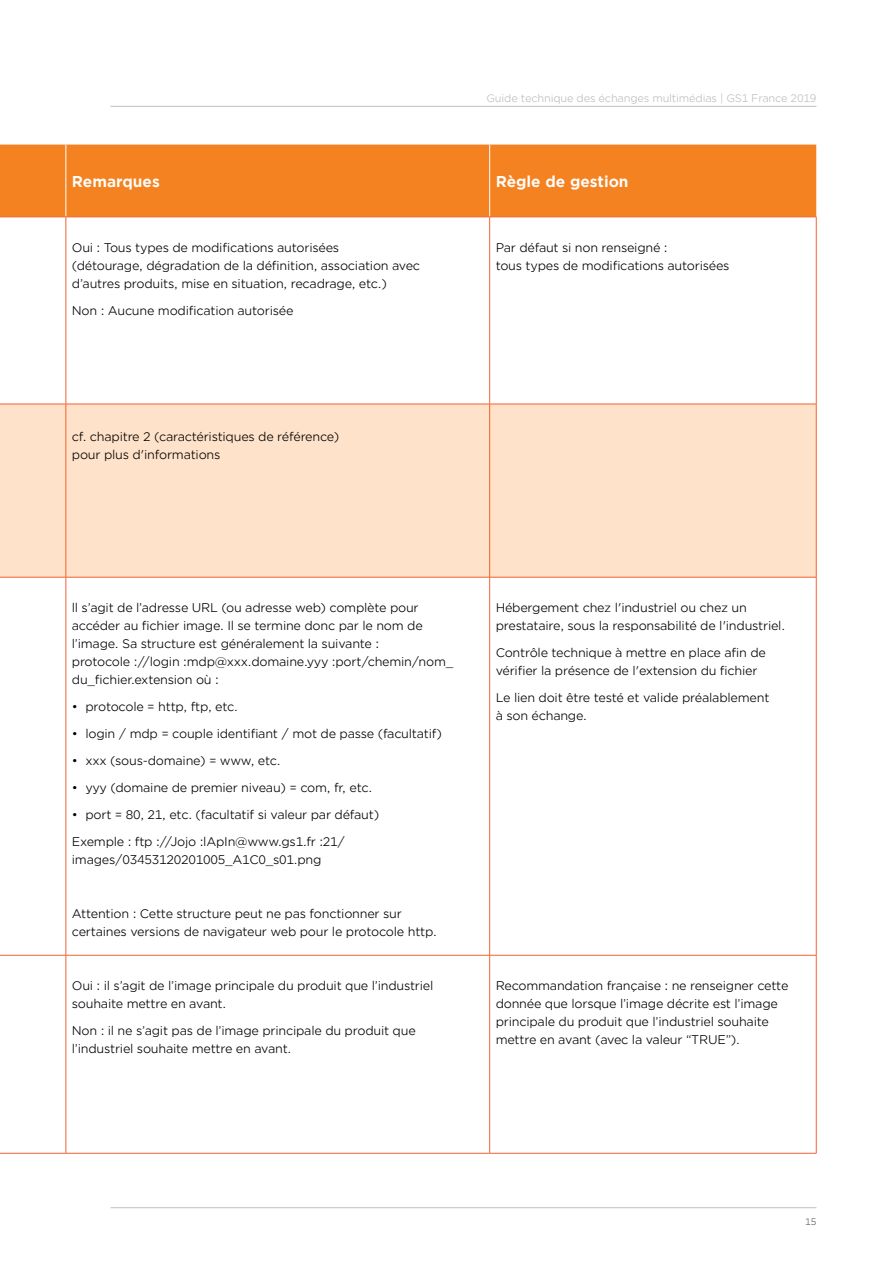
<style>
.page{position:relative;width:893px;height:1263px;background:#fff}
.page>*{position:absolute;margin:0;border:0;box-sizing:border-box;transform-origin:0 0}
.t1{font:700 15px "Gotham Office";color:#fff}
.t2{font:12px/18px "Gotham Office";letter-spacing:-.02em;color:#000}
.t3{font:10.5px "Gotham Office";letter-spacing:-.02em;color:#bcbec0}
.t4{font:9px "Gotham Office";color:#58595b}
</style>
<div class="page">
<hr style="left:111px;top:106px;width:705px;height:1px;background:#bcbec0">
<hr style="left:111px;top:1207px;width:705px;height:1px;background:#bcbec0">
<div style="left:0;top:145px;width:816px;height:72px;background:#f58220"></div>
<div style="left:0;top:405px;width:816px;height:172px;background:#fee2c9"></div>
<hr style="left:65px;top:145px;width:1px;height:72px;background:#fff">
<hr style="left:489px;top:145px;width:1px;height:72px;background:#fff">
<hr style="left:0;top:217px;width:66px;height:1px;background:#f26334">
<hr style="left:66px;top:217px;width:424px;height:1px;background:#f26334">
<hr style="left:66px;top:217px;width:1px;height:187px;background:#f26334">
<hr style="left:490px;top:217px;width:326px;height:1px;background:#f26334">
<hr style="left:489px;top:217px;width:1px;height:187px;background:#f26334">
<hr style="left:816px;top:217px;width:1px;height:187px;background:#f26334">
<hr style="left:0;top:404px;width:66px;height:1px;background:#f26334">
<hr style="left:66px;top:404px;width:424px;height:1px;background:#f26334">
<hr style="left:66px;top:404px;width:1px;height:173px;background:#f26334">
<hr style="left:490px;top:404px;width:326px;height:1px;background:#f26334">
<hr style="left:489px;top:404px;width:1px;height:173px;background:#f26334">
<hr style="left:816px;top:404px;width:1px;height:173px;background:#f26334">
<hr style="left:0;top:577px;width:66px;height:1px;background:#f26334">
<hr style="left:66px;top:577px;width:424px;height:1px;background:#f26334">
<hr style="left:66px;top:577px;width:1px;height:378px;background:#f26334">
<hr style="left:490px;top:577px;width:326px;height:1px;background:#f26334">
<hr style="left:489px;top:577px;width:1px;height:378px;background:#f26334">
<hr style="left:816px;top:577px;width:1px;height:378px;background:#f26334">
<hr style="left:0;top:955px;width:66px;height:1px;background:#f26334">
<hr style="left:66px;top:955px;width:424px;height:1px;background:#f26334">
<hr style="left:66px;top:955px;width:1px;height:198px;background:#f26334">
<hr style="left:490px;top:955px;width:326px;height:1px;background:#f26334">
<hr style="left:489px;top:955px;width:1px;height:198px;background:#f26334">
<hr style="left:816px;top:955px;width:1px;height:198px;background:#f26334">
<hr style="left:0;top:1153px;width:66px;height:1px;background:#f26334">
<hr style="left:66px;top:1153px;width:424px;height:1px;background:#f26334">
<hr style="left:490px;top:1153px;width:326px;height:1px;background:#f26334">
<p class="t3" style="left:486px;top:91px;width:331px">Guide technique des échanges multimédias | GS1 France 2019</p>
<p class="t1" style="left:72px;top:171px;width:89px">Remarques</p>
<p class="t1" style="left:496px;top:171px;width:134px">Règle de gestion</p>
<p class="t2" style="left:72px;top:238px;width:350px">Oui : Tous types de modifications autorisées<br>(détourage, dégradation de la définition, association avec d’autres produits, mise en situation, recadrage, etc.)</p>
<p class="t2" style="left:72px;top:301px;width:223px">Non : Aucune modification autorisée</p>
<p class="t2" style="left:72px;top:427px;width:269px">cf. chapitre 2 (caractéristiques de référence) pour plus d'informations</p>
<p class="t2" style="left:496px;top:238px;width:235px">Par défaut si non renseigné :<br>tous types de modifications autorisées</p>
<p class="t2" style="left:72px;top:598px;width:383px">ll s’agit de l’adresse URL (ou adresse web) complète pour accéder au fichier image. Il se termine donc par le nom de l’image. Sa structure est généralement la suivante :<br>protocole ://login :mdp@xxx.domaine.yyy :port/chemin/nom_ du_fichier.extension où :</p>
<p class="t2" style="left:72px;top:697px;width:168px">• protocole = http, ftp, etc.</p>
<p class="t2" style="left:72px;top:724px;width:372px">• login / mdp = couple identifiant / mot de passe (facultatif)</p>
<p class="t2" style="left:72px;top:751px;width:210px">• xxx (sous-domaine) = www, etc.</p>
<p class="t2" style="left:72px;top:778px;width:302px">• yyy (domaine de premier niveau) = com, fr, etc.</p>
<p class="t2" style="left:72px;top:805px;width:309px">• port = 80, 21, etc. (facultatif si valeur par défaut)</p>
<p class="t2" style="left:72px;top:832px;width:275px">Exemple : ftp ://Jojo :lApIn@www.gs1.fr :21/ images/03453120201005_A1C0_s01.png</p>
<p class="t2" style="left:72px;top:904px;width:367px">Attention : Cette structure peut ne pas fonctionner sur certaines versions de navigateur web pour le protocole http.</p>
<p class="t2" style="left:72px;top:976px;width:363px">Oui : il s’agit de l’image principale du produit que l’industriel souhaite mettre en avant.</p>
<p class="t2" style="left:72px;top:1021px;width:345px">Non : il ne s’agit pas de l’image principale du produit que l’industriel souhaite mettre en avant.</p>
<p class="t2" style="left:496px;top:598px;width:291px">Hébergement chez l'industriel ou chez un prestataire, sous la responsabilité de l'industriel.</p>
<p class="t2" style="left:496px;top:643px;width:272px">Contrôle technique à mettre en place afin de vérifier la présence de l'extension du fichier</p>
<p class="t2" style="left:496px;top:688px;width:275px">Le lien doit être testé et valide préalablement à son échange.</p>
<p class="t2" style="left:496px;top:976px;width:294px">Recommandation française : ne renseigner cette donnée que lorsque l’image décrite est l’image principale du produit que l’industriel souhaite mettre en avant (avec la valeur “TRUE”).</p>
<p class="t4" style="left:805px;top:1215px;width:13px">15</p>
</div>
